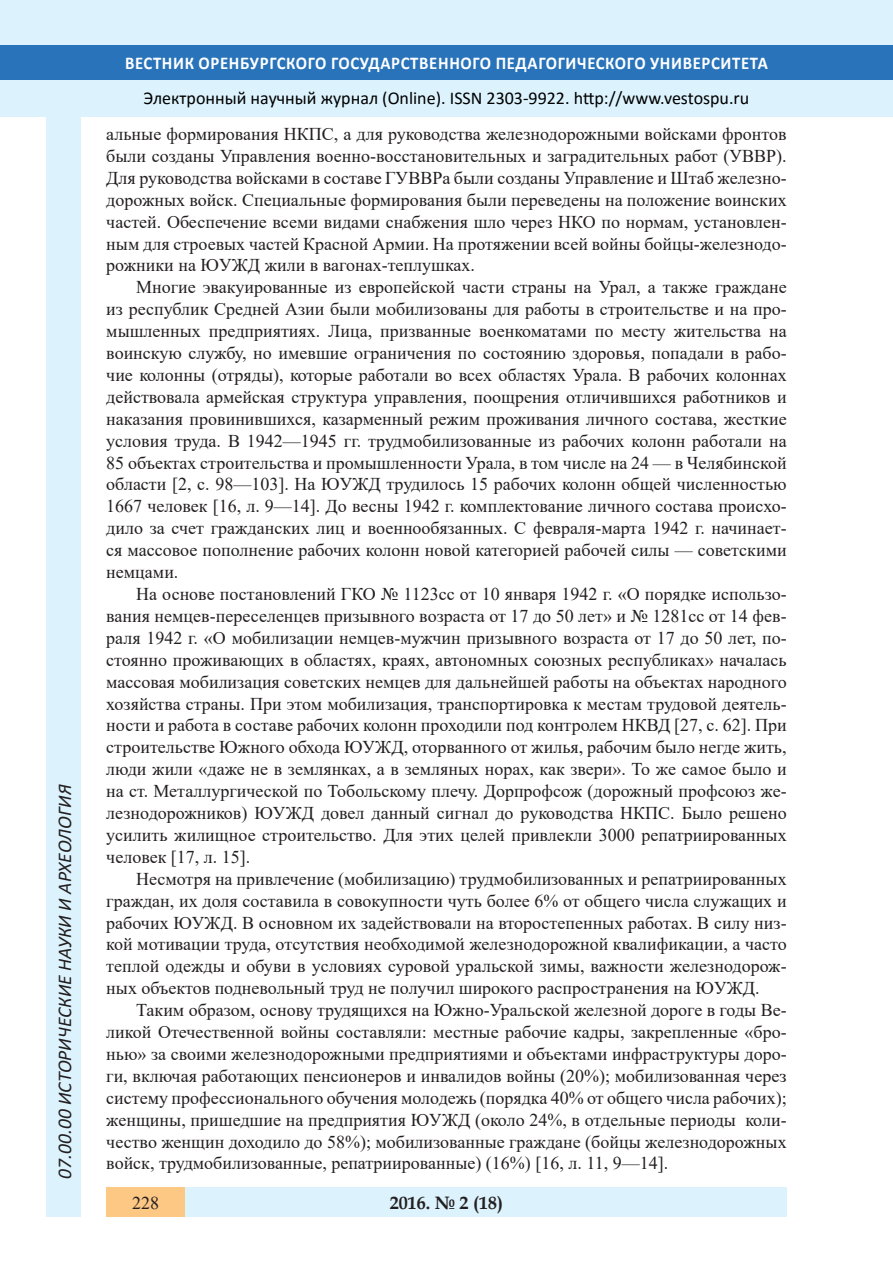
<style>
.page{position:relative;width:893px;height:1263px;background:#fff}
.page>*{position:absolute;margin:0;border:0;box-sizing:border-box;transform-origin:0 0}
.t1{font:italic 19.5px "Calibri";color:#231f20}
.Стиль2{font:18px/21.9px "Times New Roman";color:#231f20;text-align:justify}
.t2{font:18px "Calibri";color:#000}
.t3{font:700 18px "Calibri";letter-spacing:.04em;color:#fff;scale:.93 1}
.t4{font:700 18px "Book Antiqua";color:#231f20}
</style>
<div class="page">
<div style="left:0;top:0;width:893px;height:116px;background:#dcf2fc"></div>
<div style="left:0;top:45px;width:893px;height:34px;background:#2873ba"></div>
<div style="left:106px;top:1188px;width:681px;height:29px;background:#dcf2fc"></div>
<div style="left:106px;top:1188px;width:79px;height:29px;background:#fdc784"></div>
<div style="left:47px;top:116px;width:34px;height:1101px;background:#dcf2fc"></div>
<p class="t1" style="left:51px;top:1179px;width:395px;rotate:-90deg">07.00.00 ИСТОРИЧЕСКИЕ НАУКИ И АРХЕОЛОГИЯ</p>
<p class="t1" style="left:51px;top:1105px;width:206px;rotate:-90deg">БИОЛОГИЧЕСКИЕ НАУКИ</p>
<p class="t1" style="left:51px;top:1169px;width:11px;rotate:-90deg">3</p>
<p class="t3" style="left:125px;top:50px;width:693px">ВЕСТНИК ОРЕНБУРГСКОГО ГОСУДАРСТВЕННОГО ПЕДАГОГИЧЕСКОГО УНИВЕРСИТЕТА</p>
<p class="t2" style="left:144px;top:85px;width:607px">Электронный научный журнал (Online). ISSN 2303-9922. http://www.vestospu.ru</p>
<p class="t2" style="left:583px;top:85px;width:13px">t</p>
<p class="Стиль2" style="left:106px;top:122px;width:682px">альные формирования НКПС, а для руководства железнодорожными войсками фронтов были созданы Управления военно-восстановительных и заградительных работ (УВВР).<br>Для руководства войсками в составе ГУВВРа были созданы Управление и Штаб железно&shy;дорожных войск. Специальные формирования были переведены на положение воинских частей. Обеспечение всеми видами снабжения шло через НКО по нормам, установлен&shy;ным для строевых частей Красной Армии. На протяжении всей войны бойцы-железнодо&shy;рожники на ЮУЖД жили в вагонах-теплушках.</p>
<p class="Стиль2" style="left:106px;top:276px;width:682px;text-indent:30px">Многие эвакуированные из европейской части страны на Урал, а также граждане из республик Средней Азии были мобилизованы для работы в строительстве и на про&shy;мышленных предприятиях. Лица, призванные военкоматами по месту жительства на воинскую службу, но имевшие ограничения по состоянию здоровья, попадали в рабо&shy;чие колонны (отряды), которые работали во всех областях Урала. В рабочих колоннах действовала армейская структура управления, поощрения отличившихся работников и наказания провинившихся, казарменный режим проживания личного состава, жесткие условия труда. В 1942—1945 гг. трудмобилизованные из рабочих колонн работали на 85 объектах строительства и промышленности Урала, в том числе на 24 — в Челябинской области [2, с. 98—103]. На ЮУЖД трудилось 15 рабочих колонн общей численностью 1667 человек [16, л. 9—14]. До весны 1942 г. комплектование личного состава происхо&shy;дило за счет гражданских лиц и военнообязанных. С февраля-марта 1942 г. начинает&shy;ся массовое пополнение рабочих колонн новой категорией рабочей силы — советскими немцами.</p>
<p class="Стиль2" style="left:106px;top:582px;width:682px;text-indent:30px">На основе постановлений ГКО № 1123сс от 10 января 1942 г. «О порядке использо&shy;вания немцев-переселенцев призывного возраста от 17 до 50 лет» и № 1281сс от 14 фев&shy;раля 1942 г. «О мобилизации немцев-мужчин призывного возраста от 17 до 50 лет, по&shy;стоянно проживающих в областях, краях, автономных союзных республиках» началась массовая мобилизация советских немцев для дальнейшей работы на объектах народного хозяйства страны. При этом мобилизация, транспортировка к местам трудовой деятель&shy;ности и работа в составе рабочих колонн проходили под контролем НКВД [27, с. 62]. При строительстве Южного обхода ЮУЖД, оторванного от жилья, рабочим было негде жить, люди жили «даже не в землянках, а в земляных норах, как звери». То же самое было и на ст. Металлургической по Тобольскому плечу. Дорпрофсож (дорожный профсоюз же&shy;лезнодорожников) ЮУЖД довел данный сигнал до руководства НКПС. Было решено усилить жилищное строительство. Для этих целей привлекли 3000 репатриированных человек [17, л. 15].</p>
<p class="Стиль2" style="left:106px;top:867px;width:682px;text-indent:30px">Несмотря на привлечение (мобилизацию) трудмобилизованных и репатриированных граждан, их доля составила в совокупности чуть более 6% от общего числа служащих и рабочих ЮУЖД. В основном их задействовали на второстепенных работах. В силу низ&shy;кой мотивации труда, отсутствия необходимой железнодорожной квалификации, а часто теплой одежды и обуви в условиях суровой уральской зимы, важности железнодорож&shy;ных объектов подневольный труд не получил широкого распространения на ЮУЖД.</p>
<p class="Стиль2" style="left:106px;top:998px;width:682px;text-indent:30px">Таким образом, основу трудящихся на Южно-Уральской железной дороге в годы Ве&shy;ликой Отечественной войны составляли: местные рабочие кадры, закрепленные «бро&shy;нью» за своими железнодорожными предприятиями и объектами инфраструктуры доро&shy;ги, включая работающих пенсионеров и инвалидов войны (20%); мобилизованная через систему профессионального обучения молодежь (порядка 40% от общего числа рабочих); женщины, пришедшие на предприятия ЮУЖД (около 24%, в отдельные периоды коли&shy;чество женщин доходило до 58%); мобилизованные граждане (бойцы железнодорожных войск, трудмобилизованные, репатриированные) (16%) [16, л. 11, 9—14].</p>
<p class="Стиль2" style="left:132px;top:1191px;width:28px">228</p>
<p class="t4" style="left:390px;top:1190px;width:115px">2016. № 2 (18)</p>
</div>
